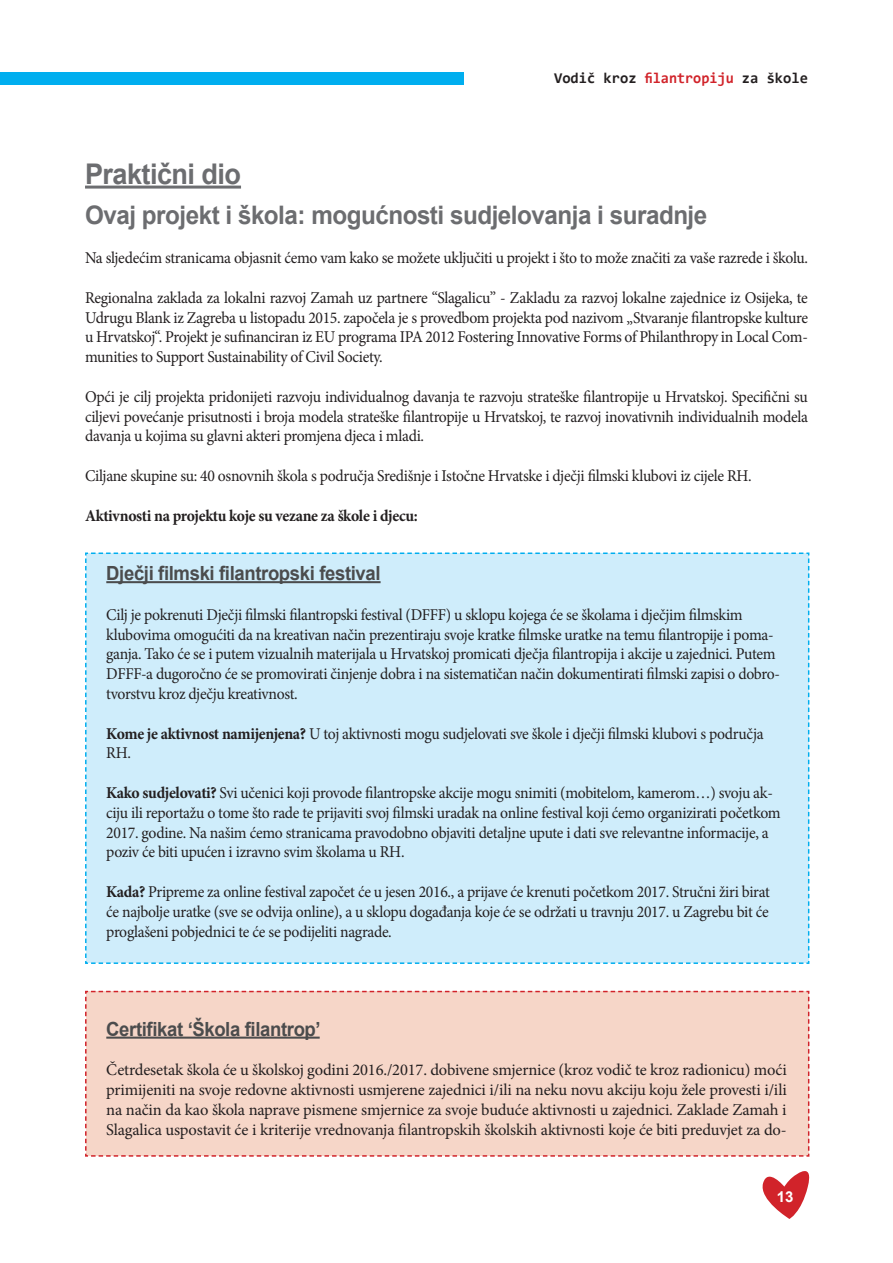
<style>
.page{position:relative;width:893px;height:1263px;background:#fff}
.page>*{position:absolute;margin:0;border:0;box-sizing:border-box;transform-origin:0 0}
.t1{font:700 28.5px "Arial";letter-spacing:-.02em;color:#6c6d70;scale:.95 1}
.t2{font:700 25.5px "Arial";letter-spacing:-.02em;color:#6c6d70;scale:.95 1}
.t3{font:700 19.5px "Arial";letter-spacing:-.02em;color:#4b4c4d;scale:.95 1}
.t4{font:16.5px/19.8px "Minion Pro";letter-spacing:-.02em;color:#231f20;text-align:justify;scale:.95 1}
.t5{font:16.5px/19.8px "Minion Pro";letter-spacing:-.02em;color:#231f20;text-align:justify}
.t6{font:700 16.5px "Minion Pro";letter-spacing:-.02em;color:#231f20;scale:.95 1}
.t7{font:700 15px "Consolas";color:#231f20}
.t8{font:700 15px "Arial";color:#fff}
.s1{color:#d1232a}
.s2{font-weight:700}
</style>
<div class="page">
<div style="left:0;top:72px;width:463px;height:13px;background:#00aeef"></div>
<svg style="left:762px;top:1171px;width:48px;height:48px"></svg>
<div style="left:85px;top:990px;width:725px;height:167px;background:#f6d6c8"></div>
<div style="left:85px;top:552px;width:725px;height:412px;background:#cfedfb"></div>
<hr style="left:85px;top:186px;width:156px;height:3px;background:#6c6d70">
<hr style="left:106px;top:581px;width:275px;height:2px;background:#4b4c4d">
<hr style="left:106px;top:1036px;width:214px;height:3px;background:#4b4c4d">
<p class="t7" style="left:554px;top:69px;width:255px">Vodič kroz <span class="s1">filantropiju</span> za škole</p>
<h1 class="t1" style="left:85px;top:154px;width:166px">Praktični dio</h1>
<h2 class="t2" style="left:85px;top:197px;width:657px">Ovaj projekt i škola: mogućnosti sudjelovanja i suradnje</h2>
<p class="t4" style="left:85px;top:248px;width:760px">Na sljedećim stranicama objasnit ćemo vam kako se možete uključiti u projekt i što to može značiti za vaše razrede i školu.</p>
<p class="t4" style="left:85px;top:288px;width:762px">Regionalna zaklada za lokalni razvoj Zamah uz partnere “Slagalicu” - Zakladu za razvoj lokalne zajednice iz Osijeka, te Udrugu Blank iz Zagreba u listopadu 2015. započela je s provedbom projekta pod nazivom „Stvaranje filantropske kulture u Hrvatskoj“. Projekt je sufinanciran iz EU programa IPA 2012 Fostering Innovative Forms of Philanthropy in Local Com&shy;munities to Support Sustainability of Civil Society.</p>
<p class="t4" style="left:85px;top:387px;width:762px">Opći je cilj projekta pridonijeti razvoju individualnog davanja te razvoju strateške filantropije u Hrvatskoj. Specifični su ciljevi povećanje prisutnosti i broja modela strateške filantropije u Hrvatskoj, te razvoj inovativnih individualnih modela davanja u kojima su glavni akteri promjena djeca i mladi.</p>
<p class="t4" style="left:85px;top:466px;width:701px">Ciljane skupine su: 40 osnovnih škola s područja Središnje i Istočne Hrvatske i dječji filmski klubovi iz cijele RH.</p>
<p class="t6" style="left:85px;top:504px;width:352px">Aktivnosti na projektu koje su vezane za škole i djecu:</p>
<p class="t3" style="left:106px;top:559px;width:290px">Dječji filmski filantropski festival</p>
<p class="t4" style="left:106px;top:605px;width:711px;text-align:left">Cilj je pokrenuti Dječji filmski filantropski festival (DFFF) u sklopu kojega će se školama i dječjim filmskim klubovima omogućiti da na kreativan način prezentiraju svoje kratke filmske uratke na temu filantropije i poma&shy;ganja. Tako će se i putem vizualnih materijala u Hrvatskoj promicati dječja filantropija i akcije u zajednici. Putem DFFF-a dugoročno će se promovirati činjenje dobra i na sistematičan način dokumentirati filmski zapisi o dobro&shy;tvorstvu kroz dječju kreativnost.</p>
<p class="t4" style="left:106px;top:723px;width:693px"><span class="s2">Kome je aktivnost namijenjena?</span> U toj aktivnosti mogu sudjelovati sve škole i dječji filmski klubovi s područja<br>RH.</p>
<p class="t4" style="left:106px;top:783px;width:711px;text-align:left"><span class="s2">Kako sudjelovati?</span> Svi učenici koji provode filantropske akcije mogu snimiti (mobitelom, kamerom…) svoju ak&shy;ciju ili reportažu o tome što rade te prijaviti svoj filmski uradak na online festival koji ćemo organizirati početkom 2017. godine. Na našim ćemo stranicama pravodobno objaviti detaljne upute i dati sve relevantne informacije, a poziv će biti upućen i izravno svim školama u RH.</p>
<p class="t4" style="left:106px;top:882px;width:700px"><span class="s2">Kada?</span> Pripreme za online festival započet će u jesen 2016., a prijave će krenuti početkom 2017. Stručni žiri birat će najbolje uratke (sve se odvija online), a u sklopu događanja koje će se održati u travnju 2017. u Zagrebu bit će proglašeni pobjednici te će se podijeliti nagrade.</p>
<p class="t3" style="left:106px;top:1015px;width:227px">Certifikat ‘Škola filantrop’</p>
<p class="t5" style="left:106px;top:1060px;width:682px">Četrdesetak škola će u školskoj godini 2016./2017. dobivene smjernice (kroz vodič te kroz radionicu) moći primijeniti na svoje redovne aktivnosti usmjerene zajednici i/ili na neku novu akciju koju žele provesti i/ili na način da kao škola naprave pismene smjernice za svoje buduće aktivnosti u zajednici. Zaklade Zamah i Slagalica uspostavit će i kriterije vrednovanja filantropskih školskih aktivnosti koje će biti preduvjet za do-</p>
<p class="t8" style="left:777px;top:1186px;width:18px">13</p>
</div>
